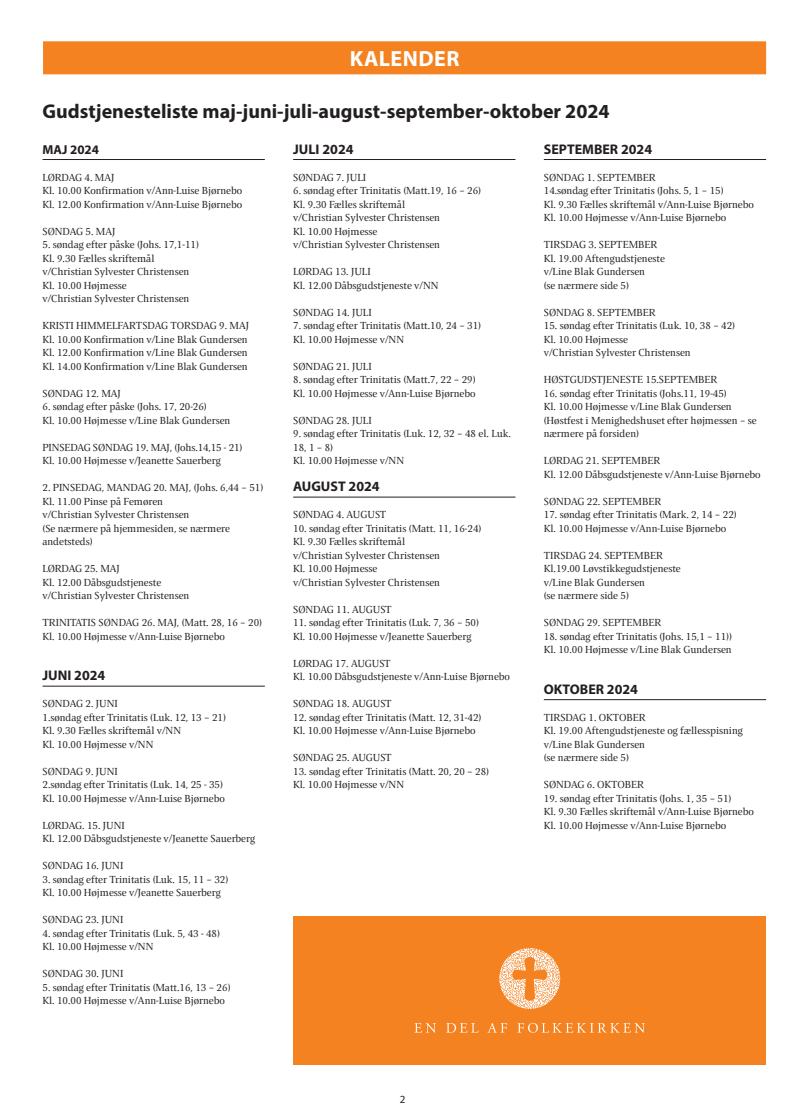
<style>
.page{position:relative;width:794px;height:1120px;background:#fff}
.page>*{position:absolute;margin:0;border:0;box-sizing:border-box;transform-origin:0 0}
.t1{font:700 22px "Myriad Pro";letter-spacing:.02em;color:#fff}
.t2{font:700 20px "Myriad Pro";color:#231f20}
.t3{font:700 14px "Myriad Pro";color:#231f20}
.t4{font:700 13px "Myriad Pro";color:#231f20}
.t5{font:11px/13.5px "Press Serif";color:#231f20}
.t6{font:11px "Myriad Pro";color:#231f20}
</style>
<div class="page">
<hr style="left:43px;top:159px;width:222px;height:1px;background:#231f20">
<hr style="left:43px;top:686px;width:222px;height:1px;background:#231f20">
<hr style="left:293px;top:159px;width:222px;height:1px;background:#231f20">
<hr style="left:293px;top:497px;width:222px;height:1px;background:#231f20">
<hr style="left:544px;top:159px;width:222px;height:1px;background:#231f20">
<hr style="left:544px;top:699px;width:222px;height:1px;background:#231f20">
<div style="left:43px;top:41px;width:723px;height:33px;background:#f58220"></div>
<div style="left:293px;top:916px;width:473px;height:148px;background:#f58220"></div>
<svg style="left:499px;top:948px;width:61px;height:61px"></svg>
<svg style="left:414px;top:1023px;width:22px;height:10px"></svg>
<svg style="left:446px;top:1023px;width:32px;height:9px"></svg>
<svg style="left:488px;top:1023px;width:19px;height:9px"></svg>
<svg style="left:517px;top:1023px;width:128px;height:10px"></svg>
<h1 class="t1" style="left:350px;top:44px;width:111px">KALENDER</h1>
<h2 class="t2" style="left:43px;top:98px;width:568px">Gudstjenesteliste maj-juni-juli-august-september-oktober 2024</h2>
<p class="t4" style="left:43px;top:141px;width:58px">MAJ 2024</p>
<p class="t5" style="left:43px;top:170px;width:201px">LØRDAG 4. MAJ<br>Kl. 10.00 Konfirmation v/Ann-Luise Bjørnebo<br>Kl. 12.00 Konfirmation v/Ann-Luise Bjørnebo</p>
<p class="t5" style="left:43px;top:224px;width:74px">SØNDAG 5. MAJ</p>
<p class="t5" style="left:43px;top:238px;width:158px">5. søndag efter påske (Johs. 17,1-11)<br>Kl. 9.30 Fælles skriftemål v/Christian Sylvester Christensen<br>Kl. 10.00 Højmesse<br>v/Christian Sylvester Christensen</p>
<p class="t5" style="left:43px;top:319px;width:208px">KRISTI HIMMELFARTSDAG TORSDAG 9. MAJ Kl. 10.00 Konfirmation v/Line Blak Gundersen Kl. 12.00 Konfirmation v/Line Blak Gundersen Kl. 14.00 Konfirmation v/Line Blak Gundersen</p>
<p class="t5" style="left:43px;top:386px;width:80px">SØNDAG 12. MAJ</p>
<p class="t5" style="left:43px;top:400px;width:189px">6. søndag efter påske (Johs. 17, 20-26)<br>Kl. 10.00 Højmesse v/Line Blak Gundersen</p>
<p class="t5" style="left:43px;top:440px;width:201px">PINSEDAG SØNDAG 19. MAJ, (Johs.14,15 - 21)<br>Kl. 10.00 Højmesse v/Jeanette Sauerberg</p>
<p class="t5" style="left:43px;top:481px;width:222px">2. PINSEDAG, MANDAG 20. MAJ, (Johs. 6,44 – 51)<br>Kl. 11.00 Pinse på Femøren<br>v/Christian Sylvester Christensen<br>(Se nærmere på hjemmesiden, se nærmere andetsteds)</p>
<p class="t5" style="left:43px;top:562px;width:148px">LØRDAG 25. MAJ<br>Kl. 12.00 Dåbsgudstjeneste v/Christian Sylvester Christensen</p>
<p class="t5" style="left:43px;top:616px;width:221px">TRINITATIS SØNDAG 26. MAJ, (Matt. 28, 16 – 20)<br>Kl. 10.00 Højmesse v/Ann-Luise Bjørnebo</p>
<p class="t3" style="left:43px;top:666px;width:64px">JUNI 2024</p>
<p class="t5" style="left:43px;top:697px;width:185px">SØNDAG 2. JUNI<br>1.søndag efter Trinitatis (Luk. 12, 13 – 21)<br>Kl. 9.30 Fælles skriftemål v/NN<br>Kl. 10.00 Højmesse v/NN</p>
<p class="t5" style="left:43px;top:764px;width:184px">SØNDAG 9. JUNI<br>2.søndag efter Trinitatis (Luk. 14, 25 - 35)<br>Kl. 10.00 Højmesse v/Ann-Luise Bjørnebo</p>
<p class="t5" style="left:43px;top:818px;width:214px">LØRDAG. 15. JUNI<br>Kl. 12.00 Dåbsgudstjeneste v/Jeanette Sauerberg</p>
<p class="t5" style="left:43px;top:859px;width:82px">SØNDAG 16. JUNI</p>
<p class="t5" style="left:43px;top:872px;width:187px">3. søndag efter Trinitatis (Luk. 15, 11 – 32)<br>Kl. 10.00 Højmesse v/Jeanette Sauerberg</p>
<p class="t5" style="left:43px;top:913px;width:82px">SØNDAG 23. JUNI</p>
<p class="t5" style="left:43px;top:926px;width:179px">4. søndag efter Trinitatis (Luk. 5, 43 - 48)<br>Kl. 10.00 Højmesse v/NN</p>
<p class="t5" style="left:43px;top:967px;width:82px">SØNDAG 30. JUNI</p>
<p class="t5" style="left:43px;top:980px;width:189px">5. søndag efter Trinitatis (Matt.16, 13 – 26)<br>Kl. 10.00 Højmesse v/Ann-Luise Bjørnebo</p>
<p class="t3" style="left:544px;top:140px;width:110px">SEPTEMBER 2024</p>
<p class="t5" style="left:544px;top:170px;width:211px">SØNDAG 1. SEPTEMBER<br>14.søndag efter Trinitatis (Johs. 5, 1 – 15)<br>Kl. 9.30 Fælles skriftemål v/Ann-Luise Bjørnebo Kl. 10.00 Højmesse v/Ann-Luise Bjørnebo</p>
<p class="t5" style="left:544px;top:238px;width:123px">TIRSDAG 3. SEPTEMBER<br>Kl. 19.00 Aftengudstjeneste v/Line Blak Gundersen<br>(se nærmere side 5)</p>
<p class="t5" style="left:544px;top:305px;width:113px">SØNDAG 8. SEPTEMBER</p>
<p class="t5" style="left:544px;top:319px;width:193px">15. søndag efter Trinitatis (Luk. 10, 38 – 42)<br>Kl. 10.00 Højmesse<br>v/Christian Sylvester Christensen</p>
<p class="t5" style="left:544px;top:373px;width:175px">HØSTGUDSTJENESTE 15.SEPTEMBER</p>
<p class="t5" style="left:544px;top:386px;width:214px">16. søndag efter Trinitatis (Johs.11, 19-45)<br>Kl. 10.00 Højmesse v/Line Blak Gundersen (Høstfest i Menighedshuset efter højmessen – se nærmere på forsiden)</p>
<p class="t5" style="left:544px;top:454px;width:218px">LØRDAG 21. SEPTEMBER<br>Kl. 12.00 Dåbsgudstjeneste v/Ann-Luise Bjørnebo</p>
<p class="t5" style="left:544px;top:494px;width:119px">SØNDAG 22. SEPTEMBER</p>
<p class="t5" style="left:544px;top:508px;width:194px">17. søndag efter Trinitatis (Mark. 2, 14 – 22)<br>Kl. 10.00 Højmesse v/Ann-Luise Bjørnebo</p>
<p class="t5" style="left:544px;top:548px;width:138px">TIRSDAG 24. SEPTEMBER<br>Kl.19.00 Løvstikkegudstjeneste v/Line Blak Gundersen<br>(se nærmere side 5)</p>
<p class="t5" style="left:544px;top:616px;width:119px">SØNDAG 29. SEPTEMBER</p>
<p class="t5" style="left:544px;top:629px;width:189px">18. søndag efter Trinitatis (Johs. 15,1 – 11))<br>Kl. 10.00 Højmesse v/Line Blak Gundersen</p>
<p class="t3" style="left:544px;top:680px;width:96px">OKTOBER 2024</p>
<p class="t5" style="left:544px;top:710px;width:200px">TIRSDAG 1. OKTOBER<br>Kl. 19.00 Aftengudstjeneste og fællesspisning v/Line Blak Gundersen<br>(se nærmere side 5)</p>
<p class="t5" style="left:544px;top:778px;width:102px">SØNDAG 6. OKTOBER</p>
<p class="t5" style="left:544px;top:791px;width:211px">19. søndag efter Trinitatis (Johs. 1, 35 – 51)<br>Kl. 9.30 Fælles skriftemål v/Ann-Luise Bjørnebo<br>Kl. 10.00 Højmesse v/Ann-Luise Bjørnebo</p>
<p class="t3" style="left:293px;top:140px;width:62px">JULI 2024</p>
<p class="t5" style="left:293px;top:170px;width:75px">SØNDAG 7. JULI</p>
<p class="t5" style="left:293px;top:184px;width:189px">6. søndag efter Trinitatis (Matt.19, 16 – 26)<br>Kl. 9.30 Fælles skriftemål<br>v/Christian Sylvester Christensen<br>Kl. 10.00 Højmesse<br>v/Christian Sylvester Christensen</p>
<p class="t5" style="left:293px;top:265px;width:147px">LØRDAG 13. JULI<br>Kl. 12.00 Dåbsgudstjeneste v/NN</p>
<p class="t5" style="left:293px;top:305px;width:80px">SØNDAG 14. JULI</p>
<p class="t5" style="left:293px;top:319px;width:189px">7. søndag efter Trinitatis (Matt.10, 24 – 31)<br>Kl. 10.00 Højmesse v/NN</p>
<p class="t5" style="left:293px;top:359px;width:80px">SØNDAG 21. JULI</p>
<p class="t5" style="left:293px;top:373px;width:184px">8. søndag efter Trinitatis (Matt.7, 22 – 29)<br>Kl. 10.00 Højmesse v/Ann-Luise Bjørnebo</p>
<p class="t5" style="left:293px;top:413px;width:80px">SØNDAG 28. JULI</p>
<p class="t5" style="left:293px;top:427px;width:219px">9. søndag efter Trinitatis (Luk. 12, 32 – 48 el. Luk.<br>18, 1 – 8)<br>Kl. 10.00 Højmesse v/NN</p>
<p class="t3" style="left:293px;top:477px;width:88px">AUGUST 2024</p>
<p class="t5" style="left:293px;top:508px;width:95px">SØNDAG 4. AUGUST</p>
<p class="t5" style="left:293px;top:521px;width:190px">10. søndag efter Trinitatis (Matt. 11, 16-24)<br>Kl. 9.30 Fælles skriftemål<br>v/Christian Sylvester Christensen<br>Kl. 10.00 Højmesse<br>v/Christian Sylvester Christensen</p>
<p class="t5" style="left:293px;top:602px;width:100px">SØNDAG 11. AUGUST</p>
<p class="t5" style="left:293px;top:616px;width:187px">11. søndag efter Trinitatis (Luk. 7, 36 – 50)<br>Kl. 10.00 Højmesse v/Jeanette Sauerberg</p>
<p class="t5" style="left:293px;top:656px;width:218px">LØRDAG 17. AUGUST<br>Kl. 10.00 Dåbsgudstjeneste v/Ann-Luise Bjørnebo</p>
<p class="t5" style="left:293px;top:697px;width:100px">SØNDAG 18. AUGUST</p>
<p class="t5" style="left:293px;top:710px;width:190px">12. søndag efter Trinitatis (Matt. 12, 31-42)<br>Kl. 10.00 Højmesse v/Ann-Luise Bjørnebo</p>
<p class="t5" style="left:293px;top:751px;width:100px">SØNDAG 25. AUGUST</p>
<p class="t5" style="left:293px;top:764px;width:197px">13. søndag efter Trinitatis (Matt. 20, 20 – 28)<br>Kl. 10.00 Højmesse v/NN</p>
<p class="t6" style="left:400px;top:1092px;width:7px">2</p>
</div>
